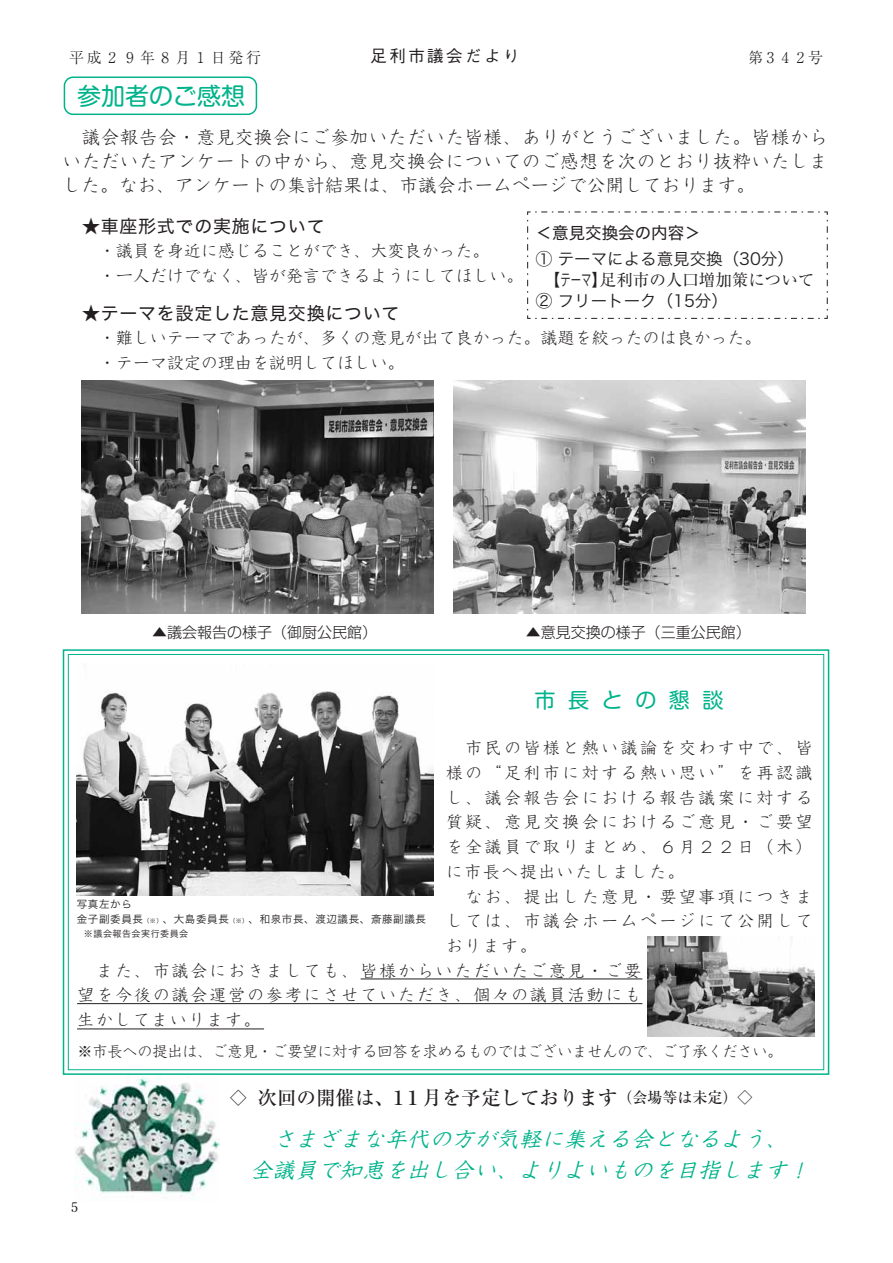
<style>
.page{position:relative;width:893px;height:1263px;background:#fff}
.page>*{position:absolute;margin:0;border:0;box-sizing:border-box;transform-origin:0 0}
.t1{font:24px "Shin M Go Pr 6 N Regular 90 pv RKSJ H";color:#00b38b}
.t2{font:italic 21px/30.5px "Kyoka ICA Pro Regular 90 pv RKSJ H";letter-spacing:.03em;color:#00b38b;scale:1.04 1}
.t3{font:21px "Shin M Go Pr 6 N Regular 90 pv RKSJ H";color:#00b38b}
.t4{font:19.5px "Ryumin Pr 5 Medium 90 pv RKSJ H";color:#231f20}
.t5{font:18px/24px "Kyoka ICA Pro Light 90 pv RKSJ H";letter-spacing:.04em;color:#231f20;text-align:justify}
.t6{font:18px "Hira Kaku Std W4 90 pv RKSJ H";letter-spacing:.04em;color:#231f20}
.t7{font:16.5px/24.8px "Kyoka ICA Pro Light 90 pv RKSJ H";letter-spacing:.175em;color:#231f20}
.t8{font:16.5px/25.5px "Kyoka ICA Pro Light 90 pv RKSJ H";letter-spacing:.03em;color:#231f20}
.t9{font:16.5px/24.8px "Kyoka ICA Pro Light 90 pv RKSJ H";letter-spacing:.145em;color:#231f20;text-align:justify}
.t10{font:16.5px "Hira Kaku Std W3 90 pv RKSJ H";color:#231f20}
.t11{font:16.5px "Ryumin Pr 5 Regular 90 pv RKSJ H";color:#231f20}
.t12{font:16.5px "Hira Kaku Std W4 90 pv RKSJ H";color:#231f20}
.t13{font:16.5px "Gothic BBB Medium 83 pv RKSJ H";letter-spacing:.15em;color:#231f20}
.t14{font:15px "Kyoka ICA Pro Light 90 pv RKSJ H";color:#231f20}
.t15{font:15px "Shin Go Pr 5 Light 90 pv RKSJ H";color:#231f20}
.t16{font:15px "Ryumin Light 83 pv RKSJ H";letter-spacing:.18em;color:#231f20}
.t17{font:13.5px "Futo Min A101 Bold 83 pv RKSJ H";color:#231f20}
.t18{font:10.5px/15px "Hira Kaku Std W3 90 pv RKSJ H";letter-spacing:.06em;color:#231f20}
.t19{font:9px "Hira Kaku Std W3 90 pv RKSJ H";letter-spacing:.06em;color:#231f20}
.s1{font-family:"Hira Kaku Std W3 90 pv RKSJ H"}
.s2{font-size:6px}
.s3{font-size:16.5px}
.s4{font-size:15px}
</style>
<div class="page">
<img style="left:75px;top:1070px;width:145px;height:130px">
<hr style="left:361px;top:979px;width:281px;height:1px;background:#231f20">
<img style="left:76px;top:691px;width:357px;height:204px">
<img style="left:647px;top:937px;width:168px;height:99px">
<div style="left:64px;top:77px;width:193px;height:38px;border:2px solid #00b38b;border-radius:9px"></div>
<img style="left:81px;top:380px;width:352px;height:233px">
<img style="left:453px;top:380px;width:352px;height:233px">
<div style="left:63px;top:649px;width:766px;height:426px;border:2px solid #00b38b"></div>
<svg style="left:527px;top:211px;width:301px;height:108px"></svg>
<hr style="left:77px;top:1003px;width:565px;height:1px;background:#231f20">
<hr style="left:77px;top:1029px;width:187px;height:1px;background:#231f20">
<p class="t16" style="left:69px;top:52px;width:194px">平成２９年８月１日発行</p>
<p class="t13" style="left:370px;top:50px;width:151px">足利市議会だより</p>
<p class="t16" style="left:748px;top:52px;width:76px">第３４２号</p>
<h1 class="t1" style="left:77px;top:87px;width:169px">参加者のご感想</h1>
<p class="t5" style="left:63px;top:128px;width:766px">　議会報告会・意見交換会にご参加いただいた皆様、ありがとうございました。皆様からいただいたアンケートの中から、意見交換会についてのご感想を次のとおり抜粋いたしました。なお、アンケートの集計結果は、市議会ホームページで公開しております。</p>
<p class="t6" style="left:82px;top:219px;width:244px">★車座形式での実施について</p>
<p class="t8" style="left:82px;top:240px;width:443px">　・議員を身近に感じることができ、大変良かった。<br>　・一人だけでなく、皆が発言できるようにしてほしい。</p>
<p class="t6" style="left:82px;top:306px;width:319px">★テーマを設定した意見交換について</p>
<p class="t8" style="left:82px;top:327px;width:681px">　・難しいテーマであったが、多くの意見が出て良かった。議題を絞ったのは良かった。　・テーマ設定の理由を説明してほしい。</p>
<p class="t12" style="left:536px;top:227px;width:166px">＜意見交換会の内容＞</p>
<p class="t10" style="left:536px;top:252px;width:260px">① テーマによる意見交換（30分）</p>
<p class="t11" style="left:544px;top:273px;width:272px"><span class="s1">【テーマ】</span>足利市の人口増加策について</p>
<p class="t10" style="left:536px;top:294px;width:194px">② フリートーク（15分）</p>
<p class="t15" style="left:152px;top:627px;width:226px">▲議会報告の様子（御厨公民館）</p>
<p class="t15" style="left:526px;top:627px;width:226px">▲意見交換の様子（三重公民館）</p>
<p class="t18" style="left:77px;top:898px;width:351px">写真左から<br>金子副委員長<span class="s2">（※）</span>、大島委員長<span class="s2">（※）</span>、和泉市長、渡辺議長、斎藤副議長</p>
<p class="t19" style="left:84px;top:930px;width:106px">※議会報告会実行委員会</p>
<p class="t3" style="left:535px;top:692px;width:190px">市　長　と　の　懇　談</p>
<p class="t7" style="left:446px;top:738px;width:368px">　市民の皆様と熱い議論を交わす中で、皆様の“足利市に対する熱い思い”を再認識し、議会報告会における報告議案に対する質疑、意見交換会におけるご意見・ご要望を全議員で取りまとめ、６月２２日（木）に市長へ提出いたしました。<br>　なお、提出した意見・要望事項につきましては、市議会ホームページにて公開しております。</p>
<p class="t9" style="left:78px;top:960px;width:565px">　また、市議会におきましても、皆様からいただいたご意見・ご要望を今後の議会運営の参考にさせていただき、個々の議員活動にも生かしてまいります。</p>
<p class="t14" style="left:78px;top:1046px;width:706px">※市長への提出は、ご意見・ご要望に対する回答を求めるものではございませんので、ご了承ください。</p>
<p class="t4" style="left:230px;top:1090px;width:524px"><span class="s3">◇</span> 次回の開催は、１１月を予定しております<span class="s4">（会場等は未定）◇</span></p>
<p class="t17" style="left:71px;top:1202px;width:8px">5</p>
<p class="t2" style="left:250px;top:1127px;width:544px">　さまざまな年代の方が気軽に集える会となるよう、全議員で知恵を出し合い、よりよいものを目指します！</p>
</div>
